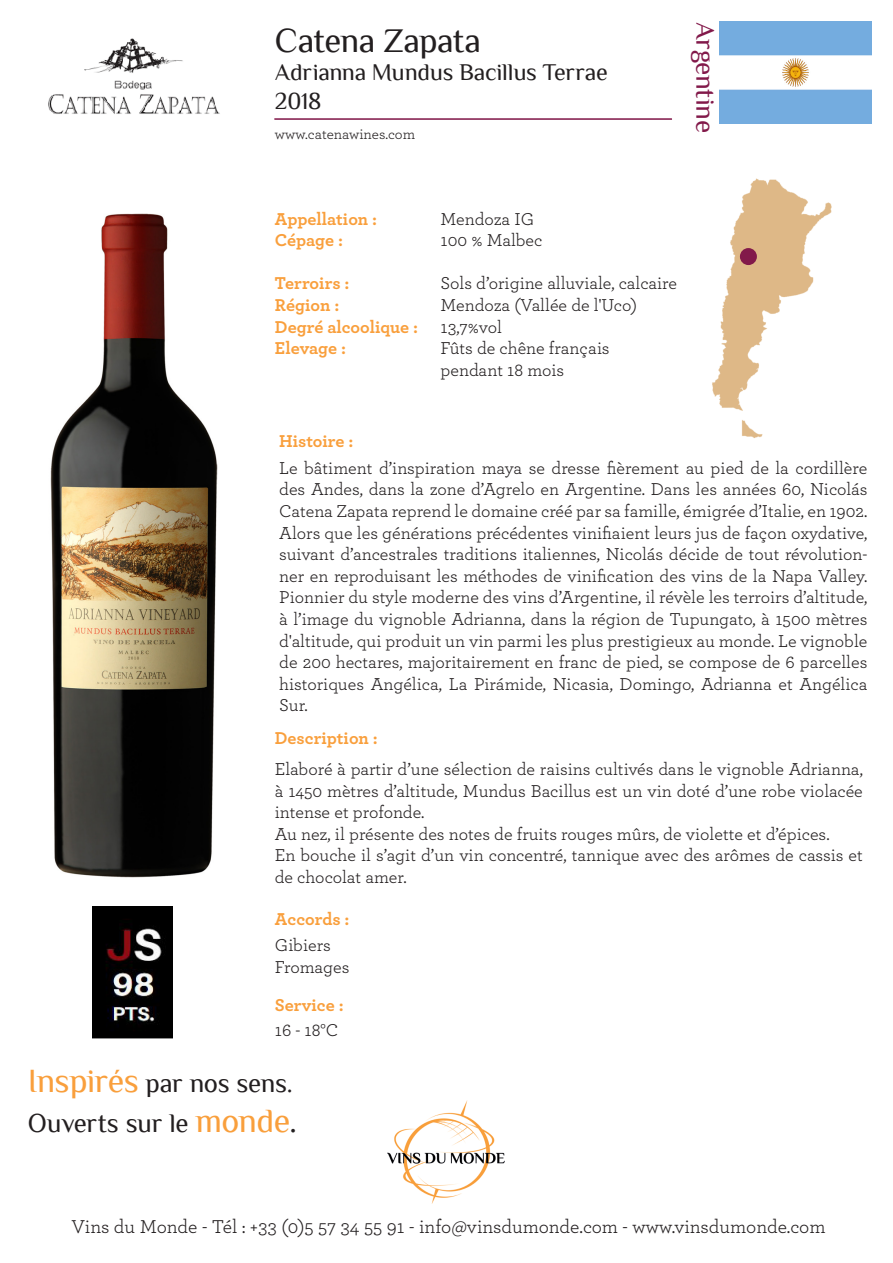
<style>
.page{position:relative;width:893px;height:1263px;background:#fff}
.page>*{position:absolute;margin:0;border:0;box-sizing:border-box;transform-origin:0 0}
.t1{font:34.5px "Philosopher";letter-spacing:-.015em;color:#231f20}
.t2{font:27px "Philosopher";letter-spacing:-.015em;color:#82194a}
.t3{font:26.85px/40.7px "Philosopher";letter-spacing:-.015em;color:#231f20}
.t4{font:24px "Philosopher";letter-spacing:-.01em;color:#231f20}
.t5{font:19.5px "Archer";color:#231f20}
.t6{font:18px/21.6px "Archer";color:#231f20;text-align:justify}
.t7{font:700 18px/21.6px "Archer";color:#f99f3c}
.t8{font:15px "Archer";color:#231f20}
.s1{font-size:33.9px;color:#f99f3c}
.s2{font-size:33.9px}
</style>
<div class="page">
<img style="left:388px;top:1100px;width:117px;height:103px">
<img style="left:50px;top:213px;width:168px;height:665px">
<img style="left:712px;top:178px;width:120px;height:260px">
<hr style="left:274px;top:119px;width:398px;height:1px;background:#82194a">
<img style="left:719px;top:22px;width:153px;height:101px">
<img style="left:48px;top:38px;width:172px;height:76px">
<div style="left:740px;top:248px;width:17px;height:17px;background:#82194a;border-radius:50%"></div>
<img style="left:93px;top:906px;width:80px;height:133px">
<p class="t1" style="left:275px;top:22px;width:208px">Catena Zapata</p>
<p class="t4" style="left:275px;top:60px;width:334px">Adrianna Mundus Bacillus Terrae</p>
<p class="t4" style="left:275px;top:89px;width:48px">2018</p>
<p class="t8" style="left:275px;top:124px;width:142px">www.catenawines.com</p>
<p class="t2" style="left:720px;top:22px;width:112px;rotate:90deg">Argentine</p>
<p class="t7" style="left:275px;top:207px;width:104px">Appellation :<br>Cépage :</p>
<p class="t7" style="left:275px;top:271px;width:76px">Terroirs :</p>
<p class="t7" style="left:275px;top:293px;width:66px">Région :</p>
<p class="t7" style="left:275px;top:315px;width:145px">Degré alcoolique :</p>
<p class="t7" style="left:275px;top:336px;width:73px">Elevage :</p>
<p class="t7" style="left:279px;top:429px;width:76px">Histoire :</p>
<p class="t6" style="left:441px;top:207px;width:95px">Mendoza IG</p>
<p class="t6" style="left:441px;top:229px;width:103px">100 % Malbec</p>
<p class="t6" style="left:441px;top:272px;width:238px">Sols d’origine alluviale, calcaire</p>
<p class="t6" style="left:441px;top:293px;width:198px">Mendoza (Vallée de l'Uco)</p>
<p class="t6" style="left:441px;top:315px;width:63px">13,7%vol</p>
<p class="t6" style="left:441px;top:337px;width:171px">Fûts de chêne français</p>
<p class="t6" style="left:441px;top:358px;width:125px">pendant 18 mois</p>
<p class="t6" style="left:279px;top:456px;width:590px">Le bâtiment d’inspiration maya se dresse fièrement au pied de la cordillère des Andes, dans la zone d’Agrelo en Argentine. Dans les années 60, Nicolás Catena Zapata reprend le domaine créé par sa famille, émigrée d’Italie, en 1902.<br>Alors que les générations précédentes vinifiaient leurs jus de façon oxydative, suivant d’ancestrales traditions italiennes, Nicolás décide de tout révolution&shy;ner en reproduisant les méthodes de vinification des vins de la Napa Valley.<br>Pionnier du style moderne des vins d’Argentine, il révèle les terroirs d’altitude, à l’image du vignoble Adrianna, dans la région de Tupungato, à 1500 mètres d'altitude, qui produit un vin parmi les plus prestigieux au monde. Le vignoble de 200 hectares, majoritairement en franc de pied, se compose de 6 parcelles historiques Angélica, La Pirámide, Nicasia, Domingo, Adrianna et Angélica Sur.</p>
<p class="t7" style="left:275px;top:726px;width:105px">Description :</p>
<p class="t6" style="left:275px;top:757px;width:590px">Elaboré à partir d’une sélection de raisins cultivés dans le vignoble Adrianna, à 1450 mètres d’altitude, Mundus Bacillus est un vin doté d’une robe violacée intense et profonde.</p>
<p class="t6" style="left:275px;top:822px;width:556px">Au nez, il présente des notes de fruits rouges mûrs, de violette et d’épices.</p>
<p class="t6" style="left:275px;top:844px;width:590px">En bouche il s’agit d’un vin concentré, tannique avec des arômes de cassis et de chocolat amer.</p>
<p class="t7" style="left:275px;top:907px;width:76px">Accords :</p>
<p class="t6" style="left:275px;top:933px;width:57px">Gibiers</p>
<p class="t6" style="left:275px;top:955px;width:76px">Fromages</p>
<p class="t7" style="left:275px;top:993px;width:70px">Service :</p>
<p class="t6" style="left:275px;top:1018px;width:65px">16 - 18°C</p>
<h3 class="t3" style="left:28px;top:1063px;width:271px"><span class="s1">Inspirés</span> par nos sens.<br>Ouverts sur le <span class="s1">monde</span><span class="s2">.</span></h3>
<p class="t5" style="left:72px;top:1213px;width:755px">Vins du Monde - Tél : +33 (0)5 57 34 55 91 - info@vinsdumonde.com - www.vinsdumonde.com</p>
</div>
